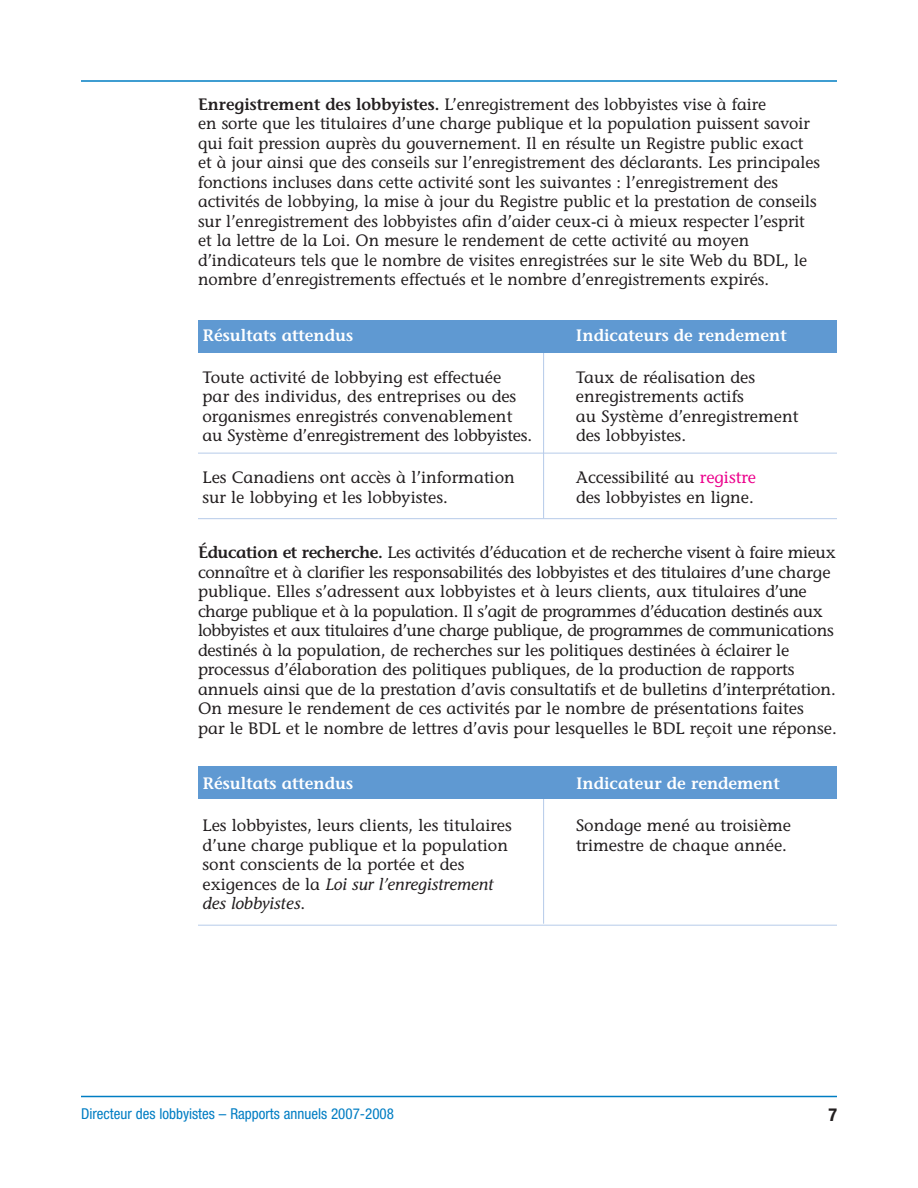
<style>
.page{position:relative;width:918px;height:1188px;background:#fff}
.page>*{position:absolute;margin:0;border:0;box-sizing:border-box;transform-origin:0 0}
.t1{font:700 condensed 18px "Helvetica Neue";color:#231f20}
.t2{font:16.5px/19.5px "Stone Informal";color:#231f20}
.t3{font:600 16.5px "Stone Informal";color:#fff}
.t4{font:condensed 15px "Helvetica Neue";color:#007dc3}
.s1{font-weight:600}
.s2{color:#ec008c}
.s3{font-style:italic}
</style>
<div class="page">
<hr style="left:81px;top:80px;width:756px;height:2px;background:#007dc3">
<hr style="left:81px;top:1096px;width:756px;height:1px;background:#007dc3">
<hr style="left:543px;top:353px;width:1px;height:165px;background:#b6cbe9">
<div style="left:198px;top:320px;width:639px;height:33px;background:#5f99d2"></div>
<hr style="left:543px;top:798px;width:1px;height:126px;background:#b6cbe9">
<div style="left:198px;top:766px;width:639px;height:33px;background:#5f99d2"></div>
<hr style="left:198px;top:453px;width:639px;height:1px;background:#b6cbe9">
<hr style="left:198px;top:518px;width:639px;height:1px;background:#b6cbe9">
<hr style="left:198px;top:925px;width:639px;height:1px;background:#b6cbe9">
<p class="t2" style="left:198px;top:95px;width:624px"><span class="s1">Enregistrement des lobbyistes.</span> L’enregistrement des lobbyistes vise à faire<br>en sorte que les titulaires d’une charge publique et la population puissent savoir qui fait pression auprès du gouvernement. Il en résulte un Registre public exact et à jour ainsi que des conseils sur l’enregistrement des déclarants. Les principales fonctions incluses dans cette activité sont les suivantes : l’enregistrement des activités de lobbying, la mise à jour du Registre public et la prestation de conseils sur l’enregistrement des lobbyistes afin d’aider ceux-ci à mieux respecter l’esprit et la lettre de la Loi. On mesure le rendement de cette activité au moyen d’indicateurs tels que le nombre de visites enregistrées sur le site Web du BDL, le nombre d’enregistrements effectués et le nombre d’enregistrements expirés.</p>
<p class="t3" style="left:202px;top:328px;width:152px">Résultats attendus</p>
<p class="t3" style="left:576px;top:328px;width:212px">Indicateurs de rendement</p>
<p class="t2" style="left:202px;top:368px;width:300px">Toute activité de lobbying est effectuée</p>
<p class="t2" style="left:576px;top:368px;width:181px">Taux de réalisation des</p>
<p class="t2" style="left:202px;top:388px;width:315px">par des individus, des entreprises ou des</p>
<p class="t2" style="left:576px;top:388px;width:170px">enregistrements actifs</p>
<p class="t2" style="left:203px;top:407px;width:311px">organismes enregistrés convenablement</p>
<p class="t2" style="left:576px;top:407px;width:224px">au Système d’enregistrement</p>
<p class="t2" style="left:202px;top:427px;width:331px">au Système d’enregistrement des lobbyistes.</p>
<p class="t2" style="left:576px;top:427px;width:112px">des lobbyistes.</p>
<p class="t2" style="left:202px;top:469px;width:314px">Les Canadiens ont accès à l’information</p>
<p class="t2" style="left:576px;top:469px;width:182px">Accessibilité au <span class="s2">registre</span></p>
<p class="t2" style="left:202px;top:488px;width:247px">sur le lobbying et les lobbyistes.</p>
<p class="t2" style="left:576px;top:488px;width:179px">des lobbyistes en ligne.</p>
<p class="t2" style="left:198px;top:544px;width:640px"><span class="s1">Éducation et recherche.</span> Les activités d’éducation et de recherche visent à faire mieux connaître et à clarifier les responsabilités des lobbyistes et des titulaires d’une charge publique. Elles s’adressent aux lobbyistes et à leurs clients, aux titulaires d’une charge publique et à la population. Il s’agit de programmes d’éducation destinés aux lobbyistes et aux titulaires d’une charge publique, de programmes de communications destinés à la population, de recherches sur les politiques destinées à éclairer le processus d’élaboration des politiques publiques, de la production de rapports annuels ainsi que de la prestation d’avis consultatifs et de bulletins d’interprétation.<br>On mesure le rendement de ces activités par le nombre de présentations faites<br>par le BDL et le nombre de lettres d’avis pour lesquelles le BDL reçoit une réponse.</p>
<p class="t3" style="left:202px;top:776px;width:152px">Résultats attendus</p>
<p class="t3" style="left:576px;top:776px;width:205px">Indicateur de rendement</p>
<p class="t2" style="left:202px;top:817px;width:311px">Les lobbyistes, leurs clients, les titulaires</p>
<p class="t2" style="left:576px;top:817px;width:217px">Sondage mené au troisième</p>
<p class="t2" style="left:202px;top:836px;width:307px">d’une charge publique et la population</p>
<p class="t2" style="left:576px;top:836px;width:212px">trimestre de chaque année.</p>
<p class="t2" style="left:202px;top:856px;width:293px">sont conscients de la portée et des exigences de la <span class="s3">Loi sur l’enregistrement des lobbyistes</span>.</p>
<p class="t4" style="left:81px;top:1108px;width:315px">Directeur des lobbyistes – Rapports annuels 2007-2008</p>
<p class="t1" style="left:828px;top:1108px;width:10px">7</p>
</div>
